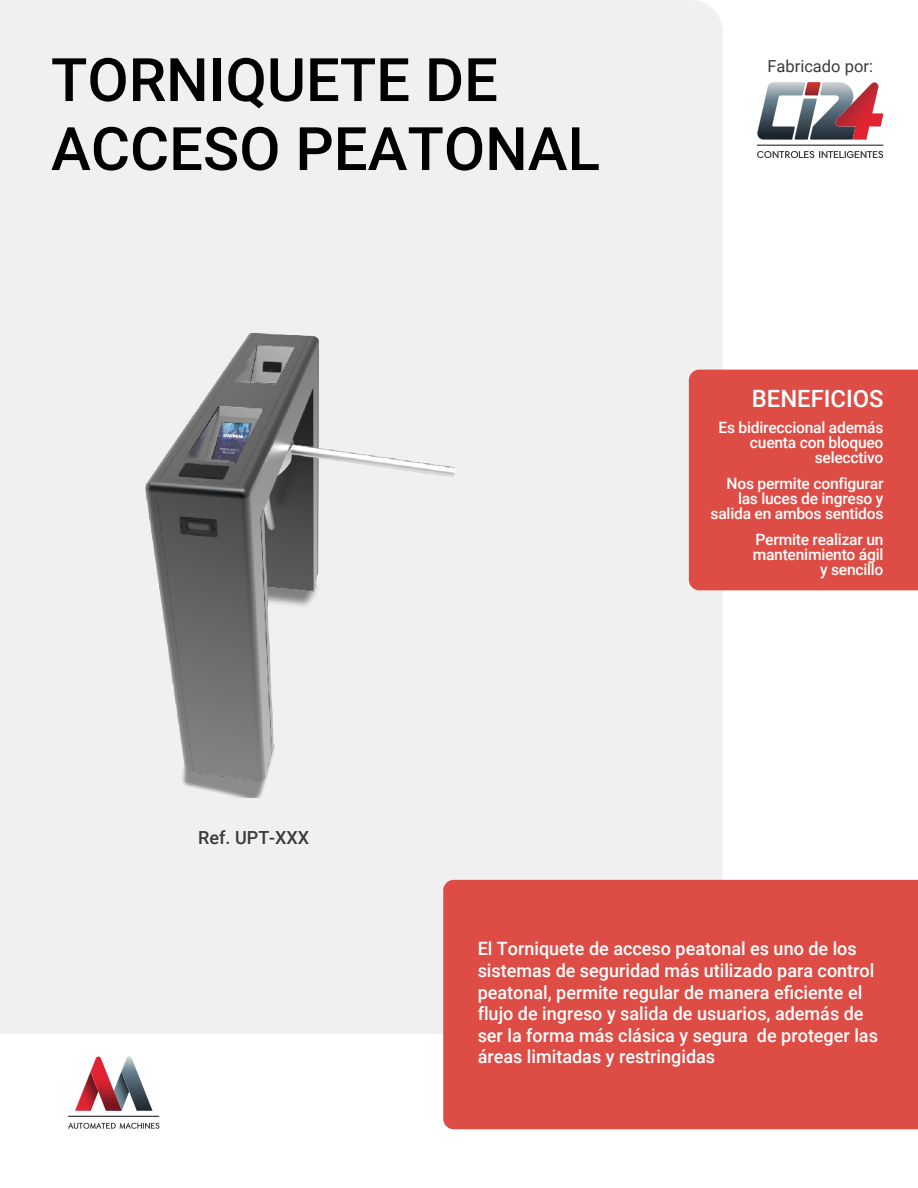
<style>
.page{position:relative;width:918px;height:1188px;background:#fff}
.page>*{position:absolute;margin:0;border:0;box-sizing:border-box;transform-origin:0 0}
.t1{font:500 60px/69px "Roboto";color:#010101}
.t2{font:500 23.85px "Roboto";color:#fff}
.t3{font:500 18.3px/21.6px "Roboto";color:#fff}
.t4{font:500 18px "Roboto";color:#3b3b3b}
.t5{font:16.5px "Roboto";color:#3b3b3b}
.t6{font:500 15.6px/15.1px "Roboto";letter-spacing:-.015em;color:#fff;text-align:right}
</style>
<div class="page">
<div style="left:0;top:0;width:722px;height:1034px;background:#f1f0f1"></div>
<div style="left:710px;top:370px;width:208px;height:220px;background:#de4d45"></div>
<div style="left:443px;top:880px;width:475px;height:249px;background:#de4d45"></div>
<hr style="left:757px;top:145px;width:127px;height:1px;background:#3e3e3f">
<svg style="left:757px;top:82px;width:126px;height:58px"></svg>
<svg style="left:757px;top:151px;width:126px;height:7px"></svg>
<svg style="left:75px;top:1056px;width:77px;height:55px"></svg>
<hr style="left:68px;top:1116px;width:91px;height:1px;background:#3e3e3f">
<svg style="left:68px;top:1122px;width:91px;height:7px"></svg>
<img style="left:0;top:291px;width:710px;height:506px">
<h1 class="t1" style="left:51px;top:43px;width:551px">TORNIQUETE DE<br>ACCESO PEATONAL</h1>
<p class="t4" style="left:198px;top:825px;width:113px">Ref. UPT-XXX</p>
<p class="t5" style="left:767px;top:54px;width:107px">Fabricado por:</p>
<h2 class="t2" style="left:752px;top:382px;width:133px">BENEFICIOS</h2>
<p class="t6" style="left:718px;top:419px;width:167px">Es bidireccional además cuenta con bloqueo selecctivo</p>
<p class="t6" style="left:711px;top:475px;width:174px">Nos permite configurar las luces de ingreso y salida en ambos sentidos</p>
<p class="t6" style="left:753px;top:531px;width:132px">Permite realizar un mantenimiento ágil y sencillo</p>
<p class="t3" style="left:478px;top:937px;width:402px">El Torniquete de acceso peatonal es uno de los sistemas de seguridad más utilizado para control peatonal, permite regular de manera eficiente el flujo de ingreso y salida de usuarios, además de ser la forma más clásica y segura de proteger las áreas limitadas y restringidas</p>
</div>
